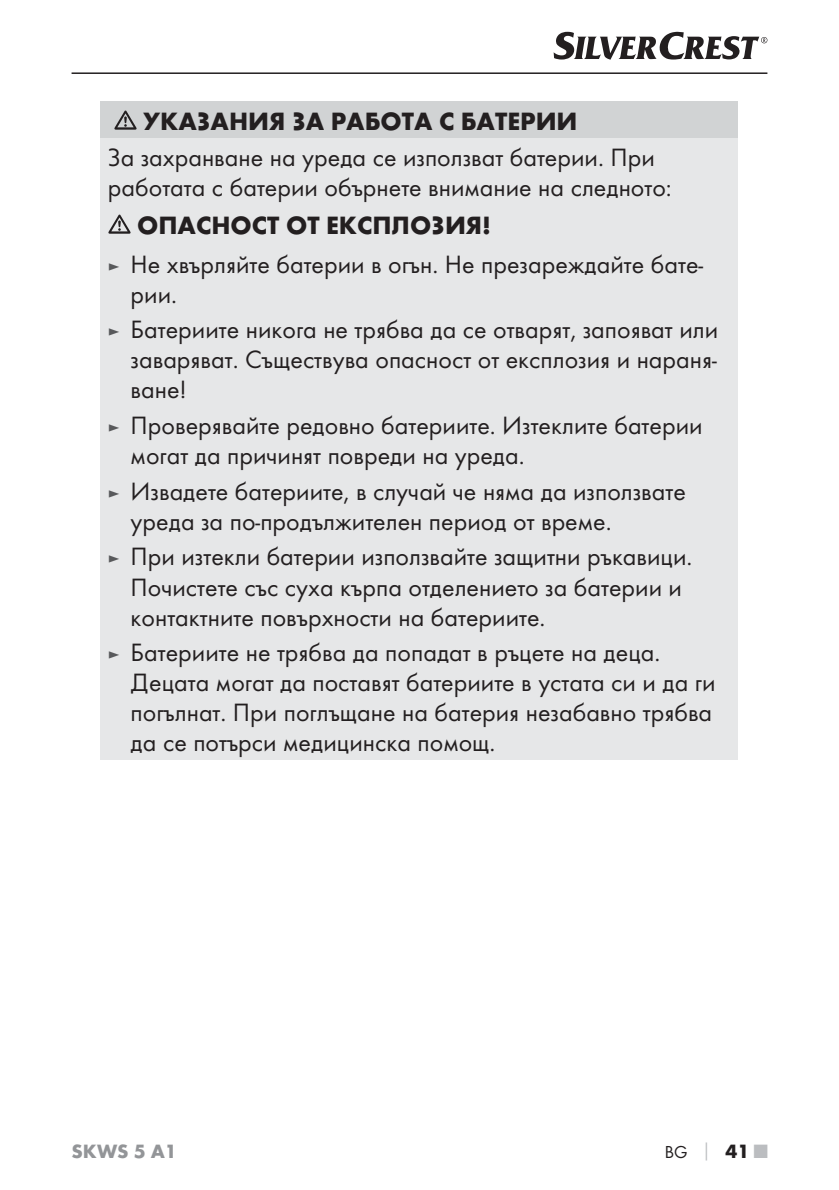
<style>
.page{position:relative;width:839px;height:1190px;background:#fff}
.page>*{position:absolute;margin:0;border:0;box-sizing:border-box;transform-origin:0 0}
.t1{font:26px/30px "Futura Boo";color:#231f20}
.t2{font:700 26px "Futura";color:#231f20}
.t3{font:700 20px "Futura";color:#939598}
.t4{font:18px "Futura Boo";color:#231f20}
.s1{font-size:18px;color:#58595b}
.s2{font-family:"Futura";font-weight:700;color:#bbbdc0}
.s3{font-family:"Futura";font-weight:700;font-size:20px}
.s4{font-family:"Futura";font-weight:700;font-size:20px;color:#bbbdc0}
</style>
<div class="page">
<hr style="left:71px;top:72px;width:696px;height:2px;background:#231f20">
<svg style="left:553px;top:32px;width:214px;height:28px"></svg>
<div style="left:100px;top:102px;width:636px;height:36px;background:#d1d3d4"></div>
<div style="left:100px;top:138px;width:636px;height:621px;background:#e6e7e8"></div>
<svg style="left:114px;top:111px;width:22px;height:19px"></svg>
<svg style="left:108px;top:215px;width:22px;height:19px"></svg>
<p class="t2" style="left:142px;top:111px;width:436px">УКАЗАНИЯ ЗА РАБОТА С БАТЕРИИ</p>
<p class="t1" style="left:108px;top:143px;width:565px">За захранване на уреда се използват батерии. При работата с батерии обърнете внимание на следното:</p>
<p class="t2" style="left:137px;top:215px;width:355px">ОПАСНОСТ ОТ ЕКСПЛОЗИЯ!</p>
<p class="t1" style="left:131px;top:250px;width:573px;text-indent:-23px"><span class="s1">►</span> Не хвърляйте батерии в огън. Не презареждайте бате&shy;рии.</p>
<p class="t1" style="left:131px;top:316px;width:588px;text-align:justify;text-indent:-23px"><span class="s1">►</span> Батериите никога не трябва да се отварят, запояват или заваряват. Съществува опасност от експлозия и нараня&shy;ване!</p>
<p class="t1" style="left:131px;top:412px;width:573px;text-indent:-23px"><span class="s1">►</span> Проверявайте редовно батериите. Изтеклите батерии могат да причинят повреди на уреда.</p>
<p class="t1" style="left:131px;top:477px;width:556px;text-indent:-23px"><span class="s1">►</span> Извадете батериите, в случай че няма да използвате уреда за по-продължителен период от време.</p>
<p class="t1" style="left:131px;top:543px;width:563px;text-indent:-23px"><span class="s1">►</span> При изтекли батерии използвайте защитни ръкавици.<br>Почистете със суха кърпа отделението за батерии и контактните повърхности на батериите.</p>
<p class="t1" style="left:131px;top:639px;width:586px;text-indent:-23px"><span class="s1">►</span> Батериите не трябва да попадат в ръцете на деца.<br>Децата могат да поставят батериите в устата си и да ги погълнат. При поглъщане на батерия незабавно трябва да се потърси медицинска помощ.</p>
<p class="t3" style="left:71px;top:1143px;width:107px">SKWS 5 A1</p>
<p class="t4" style="left:664px;top:1143px;width:104px">BG <span class="s2">│</span> <span class="s3">41</span> <span class="s4">■</span></p>
</div>
